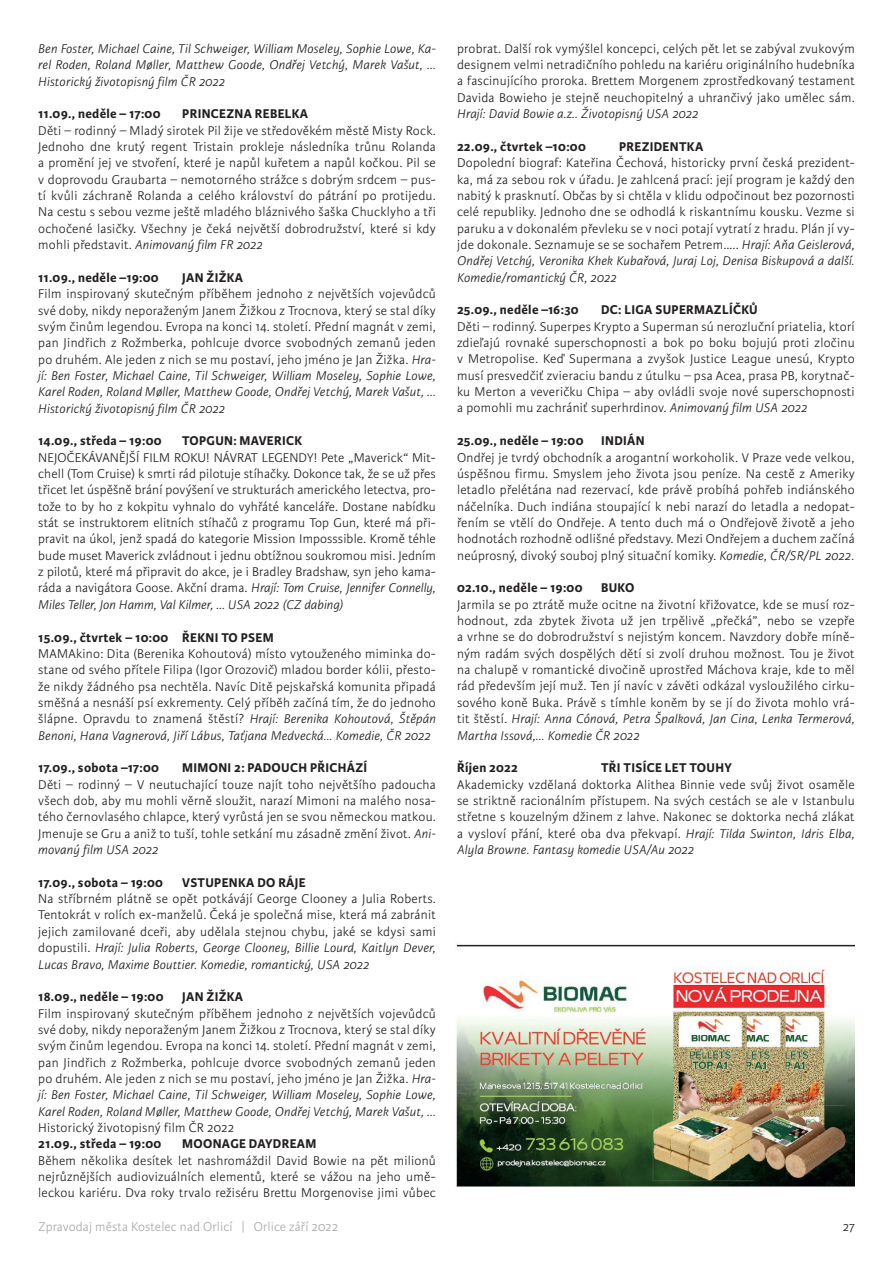
<style>
.page{position:relative;width:893px;height:1263px;background:#fff}
.page>*{position:absolute;margin:0;border:0;box-sizing:border-box;transform-origin:0 0}
.t1{font:300 13.5px/16.4px "Karmina Sans";letter-spacing:.02em;color:#231f20;text-align:justify}
.t2{font:700 13.5px "Karmina Sans";letter-spacing:.025em;color:#231f20}
.t3{font:italic 300 13.5px/16.4px "Karmina Sans";letter-spacing:.02em;color:#231f20;text-align:justify}
.t4{font:300 13.5px "Karmina Sans";letter-spacing:.01em;color:#a8a9ad}
.s1{font-style:italic}
</style>
<div class="page">
<img style="left:456px;top:944px;width:399px;height:243px">
<p class="t3" style="left:38px;top:41px;width:399px">Ben Foster, Michael Caine, Til Schweiger, William Moseley, Sophie Lowe, Ka&shy;rel Roden, Roland Møller, Matthew Goode, Ondřej Vetchý, Marek Vašut, ...<br>Historický životopisný film ČR 2022</p>
<p class="t2" style="left:38px;top:106px;width:124px">11.09., neděle – 17:00</p>
<p class="t2" style="left:182px;top:106px;width:127px">PRINCEZNA REBELKA</p>
<p class="t1" style="left:38px;top:122px;width:399px">Děti – rodinný – Mladý sirotek Pil žije ve středověkém městě Misty Rock.<br>Jednoho dne krutý regent Tristain prokleje následníka trůnu Rolanda a promění jej ve stvoření, které je napůl kuřetem a napůl kočkou. Pil se v doprovodu Graubarta – nemotorného strážce s dobrým srdcem – pus&shy;tí kvůli záchraně Rolanda a celého království do pátrání po protijedu.<br>Na cestu s sebou vezme ještě mladého bláznivého šaška Chucklyho a tři ochočené lasičky. Všechny je čeká největší dobrodružství, které si kdy mohli představit. <span class="s1">Animovaný film FR 2022</span></p>
<p class="t2" style="left:38px;top:270px;width:122px">11.09., neděle –19:00</p>
<p class="t2" style="left:182px;top:270px;width:62px">JAN ŽIŽKA</p>
<p class="t1" style="left:38px;top:286px;width:399px">Film inspirovaný skutečným příběhem jednoho z největších vojevůdců své doby, nikdy neporaženým Janem Žižkou z Trocnova, který se stal díky svým činům legendou. Evropa na konci 14. století. Přední magnát v zemi, pan Jindřich z Rožmberka, pohlcuje dvorce svobodných zemanů jeden po druhém. Ale jeden z nich se mu postaví, jeho jméno je Jan Žižka. <span class="s1">Hra&shy;jí: Ben Foster, Michael Caine, Til Schweiger, William Moseley, Sophie Lowe, Karel Roden, Roland Møller, Matthew Goode, Ondřej Vetchý, Marek Vašut, ...<br>Historický životopisný film ČR 2022</span></p>
<p class="t2" style="left:38px;top:433px;width:125px">14.09., středa – 19:00</p>
<p class="t2" style="left:182px;top:433px;width:121px">TOPGUN: MAVERICK</p>
<p class="t1" style="left:38px;top:449px;width:399px">NEJOČEKÁVANĚJŠÍ FILM ROKU! NÁVRAT LEGENDY! Pete „Maverick“ Mit&shy;chell (Tom Cruise) k smrti rád pilotuje stíhačky. Dokonce tak, že se už přes třicet let úspěšně brání povýšení ve strukturách amerického letectva, pro&shy;tože to by ho z kokpitu vyhnalo do vyhřáté kanceláře. Dostane nabídku stát se instruktorem elitních stíhačů z programu Top Gun, které má při&shy;pravit na úkol, jenž spadá do kategorie Mission Imposssible. Kromě téhle bude muset Maverick zvládnout i jednu obtížnou soukromou misi. Jedním z pilotů, které má připravit do akce, je i Bradley Bradshaw, syn jeho kama&shy;ráda a navigátora Goose. Akční drama. <span class="s1">Hrají: Tom Cruise, Jennifer Connelly, Miles Teller, Jon Hamm, Val Kilmer, … USA 2022 (CZ dabing)</span></p>
<p class="t2" style="left:38px;top:629px;width:237px">15.09., čtvrtek – 10:00 ŘEKNI TO PSEM</p>
<p class="t1" style="left:38px;top:646px;width:399px">MAMAkino: Dita (Berenika Kohoutová) místo vytouženého miminka do&shy;stane od svého přítele Filipa (Igor Orozovič) mladou border kólii, přesto&shy;že nikdy žádného psa nechtěla. Navíc Ditě pejskařská komunita připadá směšná a nesnáší psí exkrementy. Celý příběh začíná tím, že do jednoho šlápne. Opravdu to znamená štěstí? <span class="s1">Hrají: Berenika Kohoutová, Štěpán Benoni, Hana Vagnerová, Jiří Lábus, Taťjana Medvecká… Komedie, ČR 2022</span></p>
<p class="t2" style="left:38px;top:760px;width:122px">17.09., sobota –17:00</p>
<p class="t2" style="left:182px;top:760px;width:186px">MIMONI 2: PADOUCH PŘICHÁZÍ</p>
<p class="t1" style="left:38px;top:776px;width:399px">Děti – rodinný – V neutuchající touze najít toho největšího padoucha všech dob, aby mu mohli věrně sloužit, narazí Mimoni na malého nosa&shy;tého černovlasého chlapce, který vyrůstá jen se svou německou matkou.<br>Jmenuje se Gru a aniž to tuší, tohle setkání mu zásadně změní život. <span class="s1">Ani&shy;movaný film USA 2022</span></p>
<p class="t2" style="left:38px;top:875px;width:126px">17.09., sobota – 19:00</p>
<p class="t2" style="left:182px;top:875px;width:125px">VSTUPENKA DO RÁJE</p>
<p class="t1" style="left:38px;top:891px;width:399px">Na stříbrném plátně se opět potkávájí George Clooney a Julia Roberts.<br>Tentokrát v rolích ex-manželů. Čeká je společná mise, která má zabránit jejich zamilované dceři, aby udělala stejnou chybu, jaké se kdysi sami dopustili. <span class="s1">Hrají: Julia Roberts, George Clooney, Billie Lourd, Kaitlyn Dever, Lucas Bravo, Maxime Bouttier. Komedie, romantický, USA 2022</span></p>
<p class="t2" style="left:38px;top:989px;width:127px">18.09., neděle – 19:00</p>
<p class="t2" style="left:182px;top:989px;width:62px">JAN ŽIŽKA</p>
<p class="t1" style="left:38px;top:1005px;width:399px">Film inspirovaný skutečným příběhem jednoho z největších vojevůdců své doby, nikdy neporaženým Janem Žižkou z Trocnova, který se stal díky svým činům legendou. Evropa na konci 14. století. Přední magnát v zemi, pan Jindřich z Rožmberka, pohlcuje dvorce svobodných zemanů jeden po druhém. Ale jeden z nich se mu postaví, jeho jméno je Jan Žižka. <span class="s1">Hra&shy;jí: Ben Foster, Michael Caine, Til Schweiger, William Moseley, Sophie Lowe, Karel Roden, Roland Møller, Matthew Goode, Ondřej Vetchý, Marek Vašut, ...</span></p>
<p class="t1" style="left:38px;top:1120px;width:198px">Historický životopisný film ČR 2022</p>
<p class="t2" style="left:38px;top:1136px;width:125px">21.09., středa – 19:00</p>
<p class="t2" style="left:182px;top:1136px;width:136px">MOONAGE DAYDREAM</p>
<p class="t1" style="left:38px;top:1152px;width:399px">Během několika desítek let nashromáždil David Bowie na pět milionů nejrůznějších audiovizuálních elementů, které se vážou na jeho umě&shy;leckou kariéru. Dva roky trvalo režiséru Brettu Morgenovise jimi vůbec</p>
<p class="t1" style="left:457px;top:41px;width:399px">probrat. Další rok vymýšlel koncepci, celých pět let se zabýval zvukovým designem velmi netradičního pohledu na kariéru originálního hudebníka a fascinujícího proroka. Brettem Morgenem zprostředkovaný testament Davida Bowieho je stejně neuchopitelný a uhrančivý jako umělec sám.</p>
<p class="t3" style="left:457px;top:106px;width:243px">Hrají: David Bowie a.z.. Životopisný USA 2022</p>
<p class="t2" style="left:457px;top:139px;width:130px">22.09., čtvrtek –10:00</p>
<p class="t2" style="left:619px;top:139px;width:86px">PREZIDENTKA</p>
<p class="t1" style="left:457px;top:155px;width:399px">Dopolední biograf: Kateřina Čechová, historicky první česká prezident&shy;ka, má za sebou rok v úřadu. Je zahlcená prací: její program je každý den nabitý k prasknutí. Občas by si chtěla v klidu odpočinout bez pozornosti celé republiky. Jednoho dne se odhodlá k riskantnímu kousku. Vezme si paruku a v dokonalém převleku se v noci potají vytratí z hradu. Plán jí vy&shy;jde dokonale. Seznamuje se se sochařem Petrem….. <span class="s1">Hrají: Aňa Geislerová, Ondřej Vetchý, Veronika Khek Kubařová, Juraj Loj, Denisa Biskupová a další.<br>Komedie/romantický ČR, 2022</span></p>
<p class="t2" style="left:457px;top:302px;width:123px">25.09., neděle –16:30</p>
<p class="t2" style="left:601px;top:302px;width:158px">DC: LIGA SUPERMAZLÍČKŮ</p>
<p class="t1" style="left:457px;top:318px;width:399px">Děti – rodinný. Superpes Krypto a Superman sú nerozluční priatelia, ktorí zdieľajú rovnaké superschopnosti a bok po boku bojujú proti zločinu v Metropolise. Keď Supermana a zvyšok Justice League unesú, Krypto musí presvedčiť zvieraciu bandu z útulku – psa Acea, prasa PB, korytnač&shy;ku Merton a veveričku Chipa – aby ovládli svoje nové superschopnosti a pomohli mu zachrániť superhrdinov. <span class="s1">Animovaný film USA 2022</span></p>
<p class="t2" style="left:457px;top:433px;width:128px">25.09., neděle – 19:00</p>
<p class="t2" style="left:601px;top:433px;width:45px">INDIÁN</p>
<p class="t1" style="left:457px;top:449px;width:399px">Ondřej je tvrdý obchodník a arogantní workoholik. V Praze vede velkou, úspěšnou firmu. Smyslem jeho života jsou peníze. Na cestě z Ameriky letadlo přelétána nad rezervací, kde právě probíhá pohřeb indiánského náčelníka. Duch indiána stoupající k nebi narazí do letadla a nedopat&shy;řením se vtělí do Ondřeje. A tento duch má o Ondřejově životě a jeho hodnotách rozhodně odlišné představy. Mezi Ondřejem a duchem začíná neúprosný, divoký souboj plný situační komiky. <span class="s1">Komedie, ČR/SR/PL 2022.</span></p>
<p class="t2" style="left:457px;top:580px;width:127px">02.10., neděle – 19:00</p>
<p class="t2" style="left:601px;top:580px;width:35px">BUKO</p>
<p class="t1" style="left:457px;top:596px;width:399px">Jarmila se po ztrátě muže ocitne na životní křižovatce, kde se musí roz&shy;hodnout, zda zbytek života už jen trpělivě „přečká”, nebo se vzepře a vrhne se do dobrodružství s nejistým koncem. Navzdory dobře míně&shy;ným radám svých dospělých dětí si zvolí druhou možnost. Tou je život na chalupě v romantické divočině uprostřed Máchova kraje, kde to měl rád především její muž. Ten jí navíc v závěti odkázal vysloužilého cirku&shy;sového koně Buka. Právě s tímhle koněm by se jí do života mohlo vrá&shy;tit štěstí. <span class="s1">Hrají: Anna Cónová, Petra Špalková, Jan Cina, Lenka Termerová, Martha Issová,… Komedie ČR 2022</span></p>
<p class="t2" style="left:457px;top:760px;width:62px">Říjen 2022</p>
<p class="t2" style="left:601px;top:760px;width:132px">TŘI TISÍCE LET TOUHY</p>
<p class="t1" style="left:457px;top:776px;width:399px">Akademicky vzdělaná doktorka Alithea Binnie vede svůj život osaměle se striktně racionálním přístupem. Na svých cestách se ale v Istanbulu střetne s kouzelným džinem z lahve. Nakonec se doktorka nechá zlákat a vysloví přání, které oba dva překvapí. <span class="s1">Hrají: Tilda Swinton, Idris Elba, Alyla Browne. Fantasy komedie USA/Au 2022</span></p>
<p class="t4" style="left:38px;top:1220px;width:302px">Zpravodaj města Kostelec nad Orlicí | Orlice září 2022</p>
<p class="t1" style="left:843px;top:1219px;width:14px">27</p>
</div>
